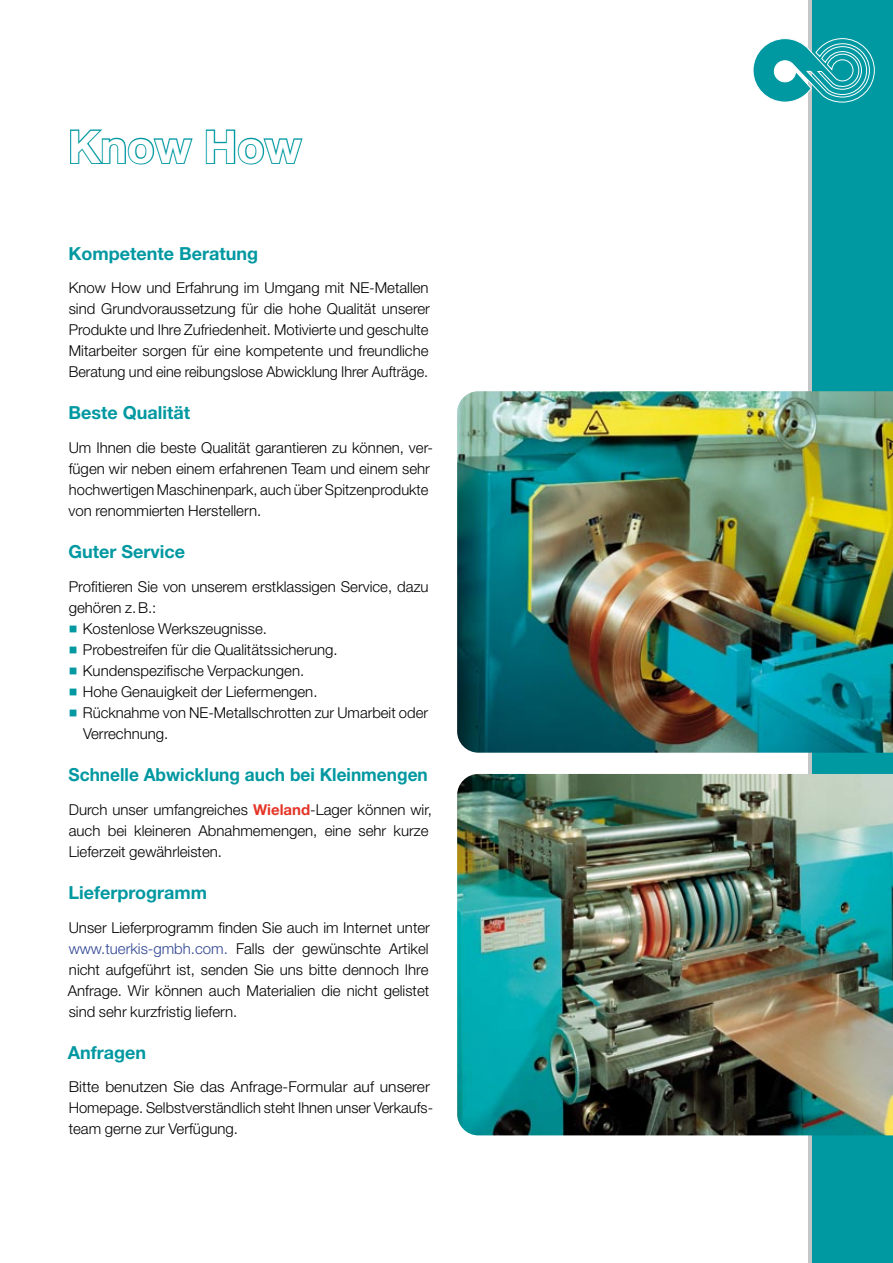
<style>
.page{position:relative;width:893px;height:1263px;background:#fff}
.page>*{position:absolute;margin:0;border:0;box-sizing:border-box;transform-origin:0 0}
.t1{font:700 45px "Helvetica Neue LT";color:#fff}
.t2{font:700 18px "Helvetica Neue LT";color:#0098a1}
.t3{font:700 18px "Helvetica Neue LT";color:#0098a1;scale:.96 1}
.t4{font:300 15px/21px "Helvetica Neue LT";color:#000;text-align:justify}
.t5{font:300 15px/21px "Helvetica Neue LT";color:#000;text-align:justify;scale:1.04 1}
.s1{font-weight:700;color:#e53527}
.s2{color:#2f4594}
</style>
<div class="page">
<div style="left:812px;top:0;width:81px;height:1263px;background:#0098a1"></div>
<svg style="left:753px;top:38px;width:122px;height:65px"></svg>
<svg style="left:70px;top:129px;width:123px;height:36px"></svg>
<svg style="left:205px;top:129px;width:98px;height:36px"></svg>
<img style="left:457px;top:391px;width:436px;height:362px">
<img style="left:457px;top:774px;width:436px;height:361px">
<h1 class="t1" style="left:68px;top:119px;width:235px">Know How</h1>
<p class="t2" style="left:69px;top:242px;width:191px">Kompetente Beratung</p>
<p class="t4" style="left:69px;top:277px;width:363px">Know How und Erfahrung im Umgang mit NE-Metallen sind Grundvoraussetzung für die hohe Qualität unserer Produkte und Ihre Zufriedenheit. Motivierte und geschulte Mitarbeiter sorgen für eine kompetente und freundliche Beratung und eine reibungslose Abwicklung Ihrer Aufträge.</p>
<p class="t2" style="left:69px;top:402px;width:123px">Beste Qualität</p>
<p class="t4" style="left:69px;top:437px;width:366px;text-align:left">Um Ihnen die beste Qualität garantieren zu können, ver&shy;fügen wir neben einem erfahrenen Team und einem sehr hochwertigen Maschinenpark, auch über Spitzenprodukte von renommierten Herstellern.</p>
<p class="t2" style="left:68px;top:541px;width:118px">Guter Service</p>
<p class="t4" style="left:69px;top:576px;width:361px">Profitieren Sie von unserem erstklassigen Service, dazu</p>
<p class="t4" style="left:69px;top:597px;width:89px">gehören z.B.:</p>
<p class="t4" style="left:83px;top:618px;width:186px">Kostenlose Werkszeugnisse.</p>
<p class="t4" style="left:83px;top:639px;width:256px">Probestreifen für die Qualitätssicherung.</p>
<p class="t4" style="left:83px;top:660px;width:223px">Kundenspezifische Verpackungen.</p>
<p class="t4" style="left:83px;top:681px;width:236px">Hohe Genauigkeit der Liefermengen.</p>
<p class="t4" style="left:83px;top:702px;width:347px">Rücknahme von NE-Metallschrotten zur Umarbeit oder</p>
<p class="t4" style="left:83px;top:723px;width:87px">Verrechnung.</p>
<p class="t3" style="left:69px;top:763px;width:376px">Schnelle Abwicklung auch bei Kleinmengen</p>
<p class="t4" style="left:69px;top:799px;width:365px;text-align:left">Durch unser umfangreiches <span class="s1">Wieland</span>-Lager können wir, auch bei kleineren Abnahmemengen, eine sehr kurze<br>Lieferzeit gewährleisten.</p>
<p class="t2" style="left:69px;top:881px;width:140px">Lieferprogramm</p>
<p class="t4" style="left:68px;top:916px;width:364px">Unser Lieferprogramm finden Sie auch im Internet unter <span class="s2">www.tuerkis-gmbh.com.</span> Falls der gewünschte Artikel nicht aufgeführt ist, senden Sie uns bitte dennoch Ihre Anfrage. Wir können auch Materialien die nicht gelistet sind sehr kurzfristig liefern.</p>
<p class="t2" style="left:68px;top:1041px;width:80px">Anfragen</p>
<p class="t5" style="left:69px;top:1076px;width:350px">Bitte benutzen Sie das Anfrage-Formular auf unserer Homepage. Selbstverständlich steht Ihnen unser Verkaufs&shy;team gerne zur Verfügung.</p>
</div>
